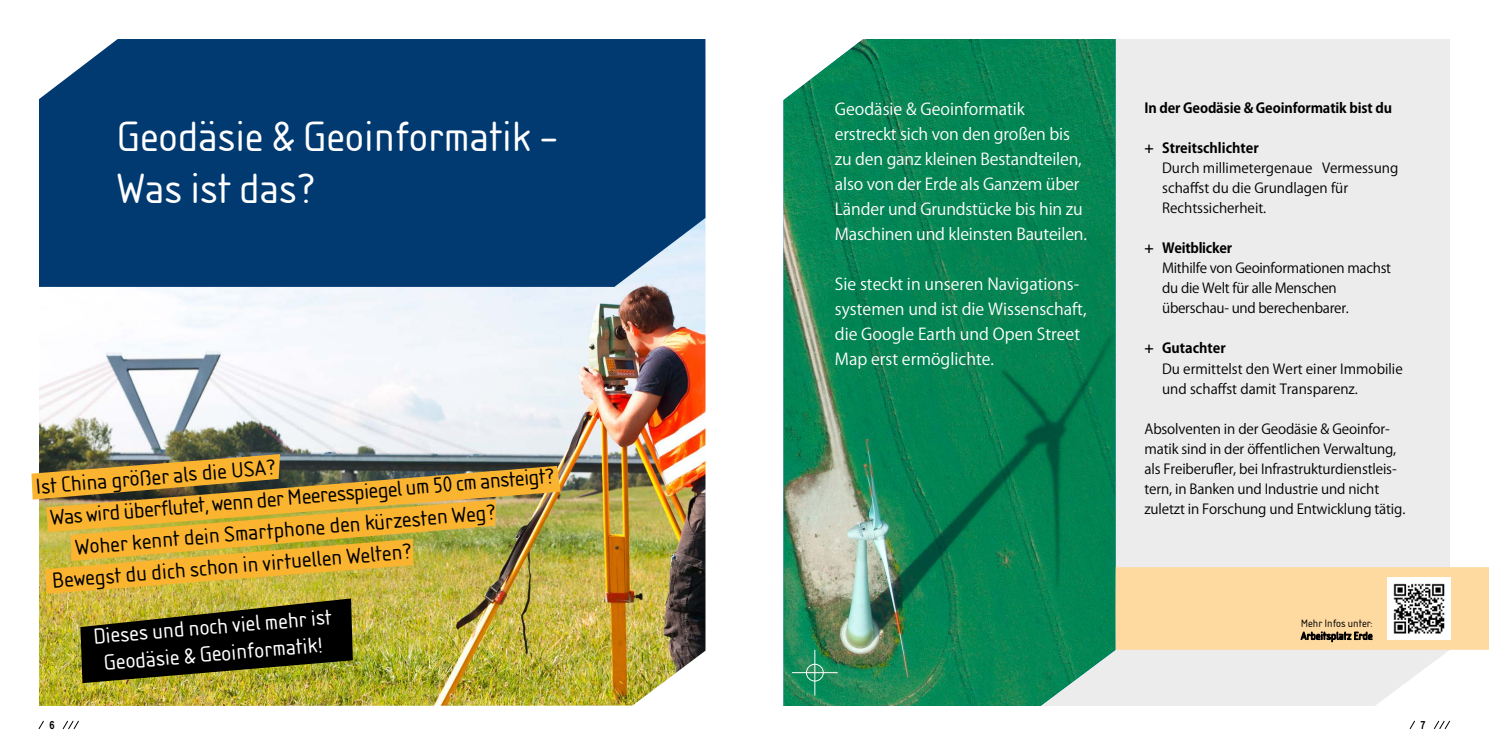
<style>
.page{position:relative;width:1489px;height:745px;background:#fff}
.page>*{position:absolute;margin:0;border:0;box-sizing:border-box;transform-origin:0 0}
.t1{font:43.75px/52.5px "Isonorm D";color:#fff}
.t2{font:22.62px "Isonorm D";color:#000}
.t3{font:22.62px/27.1px "Isonorm D";color:#fff;text-align:center}
.t4{font:16.25px/25px "Koz Go Pr 6 N";letter-spacing:-.01em;color:#fff}
.t5{font:13.75px/20px "Koz Go Pr 6 N";letter-spacing:-.01em;color:#000}
.t6{font:700 13.75px "Koz Go Pr 6 N";letter-spacing:-.01em;color:#000}
.t7{font:11.25px/12.5px "Isonorm D";color:#000}
.t8{font:700 11.25px "Arial Narrow";color:#000}
</style>
<div class="page">
<svg style="left:38px;top:720px;width:6px;height:9px"></svg>
<svg style="left:62px;top:720px;width:17px;height:9px"></svg>
<svg style="left:1409px;top:720px;width:6px;height:9px"></svg>
<svg style="left:1433px;top:720px;width:17px;height:9px"></svg>
<div style="left:1115px;top:39px;width:334px;height:666px;background:#ececed"></div>
<img style="left:39px;top:287px;width:666px;height:418px">
<div style="left:39px;top:39px;width:666px;height:248px;background:#003a71"></div>
<div style="left:120px;top:120px;width:142px;height:31px;background:#003a71"></div>
<svg style="left:273px;top:121px;width:21px;height:30px"></svg>
<div style="left:306px;top:120px;width:65px;height:31px;background:#003a71"></div>
<div style="left:377px;top:120px;width:132px;height:31px;background:#003a71"></div>
<svg style="left:515px;top:121px;width:15px;height:30px"></svg>
<svg style="left:541px;top:138px;width:15px;height:3px"></svg>
<div style="left:118px;top:174px;width:63px;height:29px;background:#003a71"></div>
<svg style="left:193px;top:173px;width:38px;height:30px"></svg>
<div style="left:242px;top:173px;width:71px;height:30px;background:#003a71"></div>
<img style="left:783px;top:39px;width:332px;height:666px">
<img style="left:31px;top:454px;width:529px;height:228px">
<div style="left:806px;top:663px;width:17px;height:17px;border:1px solid #fff;border-radius:50%"></div>
<hr style="left:814px;top:649px;width:1px;height:46px;background:#fff">
<hr style="left:792px;top:672px;width:45px;height:1px;background:#fff">
<svg style="left:1115px;top:566px;width:373px;height:83px;background:#f0d2a2"></svg>
<h1 class="t1" style="left:117px;top:110px;width:443px">Geodäsie &amp; Geoinformatik –<br>Was ist das?</h1>
<h2 class="t2" style="left:34px;top:474px;width:242px;rotate:-5deg">Ist China größer als die USA?</h2>
<h2 class="t2" style="left:49px;top:505px;width:507px;rotate:-5deg">Was wird überflutet, wenn der Meeresspiegel um 50 cm ansteigt?</h2>
<h2 class="t2" style="left:74px;top:535px;width:423px;rotate:-5deg">Woher kennt dein Smartphone den kürzesten Weg?</h2>
<h2 class="t2" style="left:51px;top:568px;width:362px;rotate:-5deg">Bewegst du dich schon in virtuellen Welten?</h2>
<h2 class="t3" style="left:92px;top:623px;width:241px;rotate:-5deg">Dieses und noch viel mehr ist<br>Geodäsie &amp; Geoinformatik!</h2>
<p class="t4" style="left:834px;top:97px;width:253px">Geodäsie &amp; Geoinformatik erstreckt sich von den großen bis zu den ganz kleinen Bestandteilen, also von der Erde als Ganzem über<br>Länder und Grundstücke bis hin zu<br>Maschinen und kleinsten Bauteilen.</p>
<p class="t4" style="left:834px;top:272px;width:253px">Sie steckt in unseren Navigations&shy;systemen und ist die Wissenschaft, die Google Earth und Open Street<br>Map erst ermöglichte.</p>
<p class="t6" style="left:1144px;top:100px;width:249px">In der Geodäsie &amp; Geoinformatik bist du</p>
<p class="t6" style="left:1144px;top:140px;width:116px">+ Streitschlichter</p>
<p class="t5" style="left:1162px;top:158px;width:238px">Durch millimetergenaue Vermessung schaffst du die Grundlagen für<br>Rechtssicherheit.</p>
<p class="t6" style="left:1144px;top:240px;width:89px">+ Weitblicker</p>
<p class="t5" style="left:1162px;top:258px;width:230px">Mithilfe von Geoinformationen machst du die Welt für alle Menschen überschau- und berechenbarer.</p>
<p class="t6" style="left:1144px;top:340px;width:83px">+ Gutachter</p>
<p class="t5" style="left:1162px;top:358px;width:242px">Du ermittelst den Wert einer Immobilie und schaffst damit Transparenz.</p>
<p class="t5" style="left:1144px;top:418px;width:262px">Absolventen in der Geodäsie &amp; Geoinfor&shy;matik sind in der öffentlichen Verwaltung, als Freiberufler, bei Infrastrukturdienstleis&shy;tern, in Banken und Industrie und nicht zuletzt in Forschung und Entwicklung tätig.</p>
<p class="t7" style="left:1300px;top:616px;width:73px">Mehr Infos unter:<br>Arbeitsplatz Erde</p>
<p class="t8" style="left:49px;top:715px;width:7px">6</p>
<p class="t8" style="left:1420px;top:715px;width:7px">7</p>
</div>
